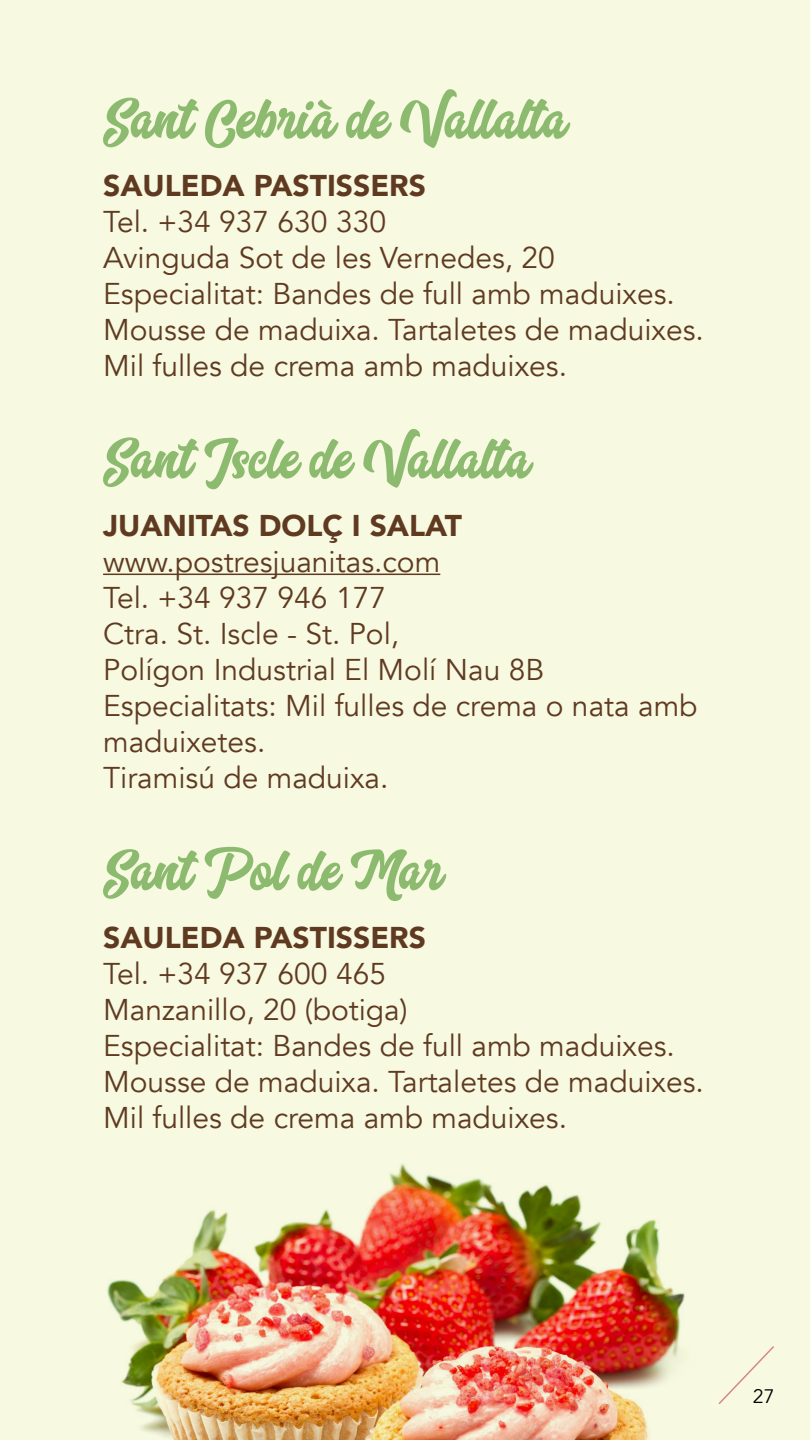
<style>
.page{position:relative;width:810px;height:1440px;background:#f7f9e1}
.page>*{position:absolute;margin:0;border:0;box-sizing:border-box;transform-origin:0 0}
.t1{font:56.25px "Aerokids";color:#8cbb6f}
.t2{font:30px/36px "Avenir";color:#5f3a21}
.t3{font:900 30px "Avenir";color:#5f3a21}
.t4{font:19.5px "Avenir";color:#000}
</style>
<div class="page">
<hr style="left:103px;top:574px;width:337px;height:1px;background:#5f3a21">
<img style="left:107px;top:1164px;width:578px;height:276px">
<svg style="left:718px;top:1346px;width:56px;height:58px"></svg>
<h1 class="t1" style="left:103px;top:87px;width:465px">Sant Cebrià de Vallalta</h1>
<p class="t3" style="left:103px;top:160px;width:324px">SAULEDA PASTISSERS</p>
<p class="t2" style="left:103px;top:205px;width:602px">Tel. +34 937 630 330<br>Avinguda Sot de les Vernedes, 20<br>Especialitat: Bandes de full amb maduixes.<br>Mousse de maduixa. Tartaletes de maduixes.<br>Mil fulles de crema amb maduixes.</p>
<h1 class="t1" style="left:103px;top:426px;width:428px">Sant Iscle de Vallalta</h1>
<p class="t3" style="left:103px;top:500px;width:360px">JUANITAS DOLÇ I SALAT</p>
<p class="t2" style="left:103px;top:544px;width:596px">www.postresjuanitas.com<br>Tel. +34 937 946 177<br>Ctra. St. Iscle - St. Pol,<br>Polígon Industrial El Molí Nau 8B<br>Especialitats: Mil fulles de crema o nata amb maduixetes.<br>Tiramisú de maduixa.</p>
<h1 class="t1" style="left:103px;top:838px;width:341px">Sant Pol de Mar</h1>
<p class="t3" style="left:103px;top:912px;width:324px">SAULEDA PASTISSERS</p>
<p class="t2" style="left:103px;top:956px;width:602px">Tel. +34 937 600 465<br>Manzanillo, 20 (botiga)<br>Especialitat: Bandes de full amb maduixes.<br>Mousse de maduixa. Tartaletes de maduixes.<br>Mil fulles de crema amb maduixes.</p>
<p class="t4" style="left:753px;top:1384px;width:24px">27</p>
</div>
